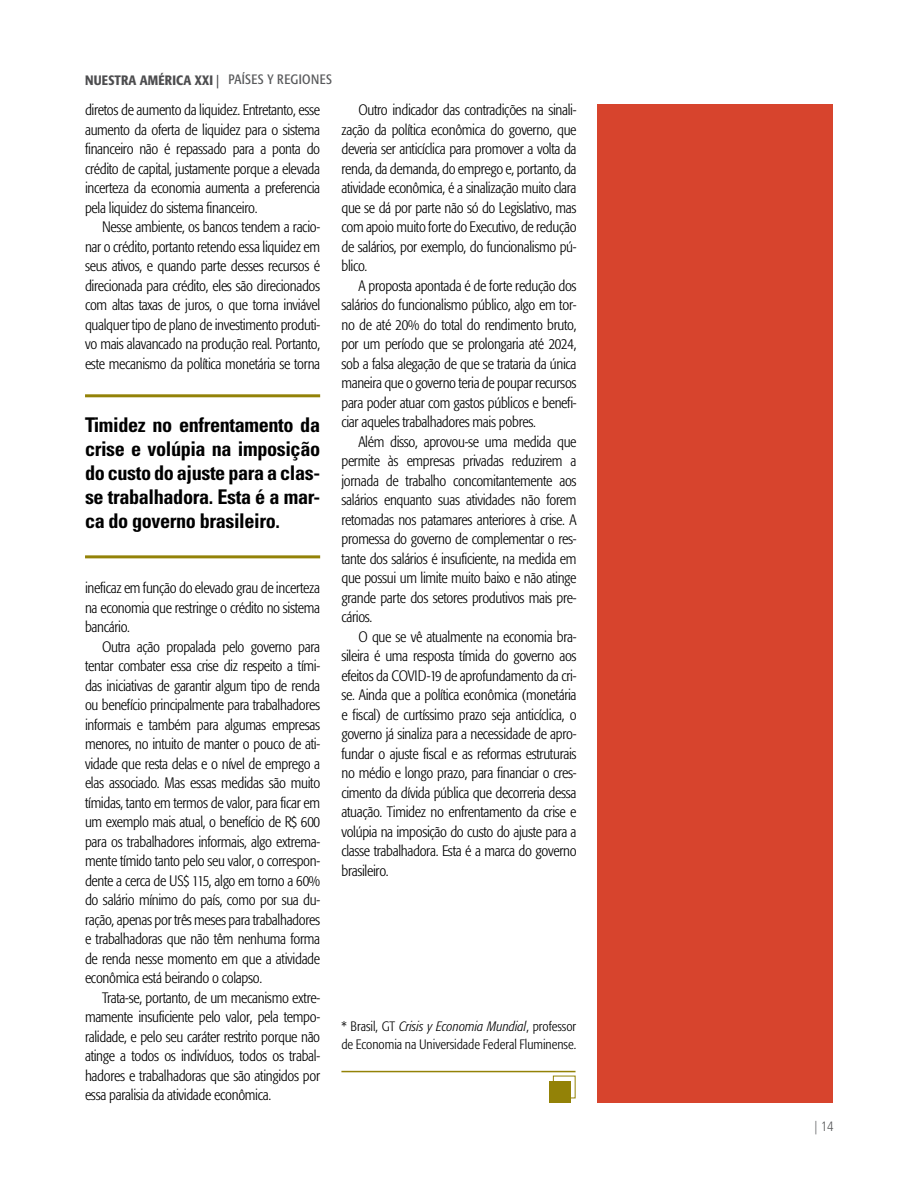
<style>
.page{position:relative;width:918px;height:1188px;background:#fff}
.page>*{position:absolute;margin:0;border:0;box-sizing:border-box;transform-origin:0 0}
.t1{font:700 condensed 20.25px/24px "Univers LT Std";letter-spacing:-.02em;color:#000;text-align:justify}
.t2{font:300 condensed 15px/19.5px "Formata";letter-spacing:-.02em;color:#000;text-align:justify}
.t3{font:300 condensed 13.5px/18px "Formata";color:#000}
.t4{font:500 condensed 13.5px "Formata";letter-spacing:.02em;color:#4d4d4f}
.t5{font:condensed 13.5px "Formata";letter-spacing:.03em;color:#58595b}
.t6{font:300 condensed 13.5px "Frutiger LT Std";color:#58595b}
.s1{font-weight:400}
.s2{font-style:italic}
</style>
<div class="page">
<hr style="left:85px;top:394px;width:235px;height:3px;background:#938207">
<hr style="left:85px;top:555px;width:235px;height:3px;background:#938207">
<div style="left:549px;top:1081px;width:22px;height:22px;background:#938207"></div>
<hr style="left:341px;top:1071px;width:235px;height:1px;background:#938207">
<div style="left:598px;top:105px;width:235px;height:998px;background:#d7442d"></div>
<p class="t5" style="left:229px;top:72px;width:105px">PAÍSES Y REGIONES</p>
<p class="t4" style="left:85px;top:72px;width:136px">NUESTRA AMÉRICA XXI <span class="s1">|</span></p>
<p class="t2" style="left:85px;top:101px;width:237px">diretos de aumento da liquidez. Entretanto, esse aumento da oferta de liquidez para o sistema financeiro não é repassado para a ponta do crédito de capital, justamente porque a elevada incerteza da economia aumenta a preferencia pela liquidez do sistema financeiro.</p>
<p class="t2" style="left:85px;top:218px;width:237px;text-indent:17px">Nesse ambiente, os bancos tendem a racio&shy;nar o crédito, portanto retendo essa liquidez em seus ativos, e quando parte desses recursos é direcionada para crédito, eles são direcionados com altas taxas de juros, o que torna inviável qualquer tipo de plano de investimento produti&shy;vo mais alavancado na produção real. Portanto, este mecanismo da política monetária se torna</p>
<h1 class="t1" style="left:85px;top:412px;width:237px">Timidez no enfrentamento da crise e volúpia na imposição do custo do ajuste para a clas&shy;se trabalhadora. Esta é a mar&shy;ca do governo brasileiro.</h1>
<p class="t2" style="left:85px;top:578px;width:237px">ineficaz em função do elevado grau de incerteza na economia que restringe o crédito no sistema bancário.</p>
<p class="t2" style="left:85px;top:637px;width:237px;text-indent:17px">Outra ação propalada pelo governo para tentar combater essa crise diz respeito a tími&shy;das iniciativas de garantir algum tipo de renda ou benefício principalmente para trabalhadores informais e também para algumas empresas menores, no intuito de manter o pouco de ati&shy;vidade que resta delas e o nível de emprego a elas associado. Mas essas medidas são muito tímidas, tanto em termos de valor, para ficar em um exemplo mais atual, o benefício de R$ 600 para os trabalhadores informais, algo extrema&shy;mente tímido tanto pelo seu valor, o correspon&shy;dente a cerca de US$ 115, algo em torno a 60% do salário mínimo do país, como por sua du&shy;ração, apenas por três meses para trabalhadores e trabalhadoras que não têm nenhuma forma de renda nesse momento em que a atividade econômica está beirando o colapso.</p>
<p class="t2" style="left:85px;top:988px;width:237px;text-indent:17px">Trata-se, portanto, de um mecanismo extre&shy;mamente insuficiente pelo valor, pela tempo&shy;ralidade, e pelo seu caráter restrito porque não atinge a todos os indivíduos, todos os trabal&shy;hadores e trabalhadoras que são atingidos por essa paralisia da atividade econômica.</p>
<p class="t2" style="left:341px;top:100px;width:237px;text-indent:17px">Outro indicador das contradições na sinali&shy;zação da política econômica do governo, que deveria ser anticíclica para promover a volta da renda, da demanda, do emprego e, portanto, da atividade econômica, é a sinalização muito clara que se dá por parte não só do Legislativo, mas com apoio muito forte do Executivo, de redução de salários, por exemplo, do funcionalismo pú&shy;blico.</p>
<p class="t2" style="left:341px;top:276px;width:237px;text-indent:17px">A proposta apontada é de forte redução dos salários do funcionalismo público, algo em tor&shy;no de até 20% do total do rendimento bruto, por um período que se prolongaria até 2024, sob a falsa alegação de que se trataria da única maneira que o governo teria de poupar recursos para poder atuar com gastos públicos e benefi&shy;ciar aqueles trabalhadores mais pobres.</p>
<p class="t2" style="left:341px;top:432px;width:237px;text-indent:17px">Além disso, aprovou-se uma medida que permite às empresas privadas reduzirem a jornada de trabalho concomitantemente aos salários enquanto suas atividades não forem retomadas nos patamares anteriores à crise. A promessa do governo de complementar o res&shy;tante dos salários é insuficiente, na medida em que possui um limite muito baixo e não atinge grande parte dos setores produtivos mais pre&shy;cários.</p>
<p class="t2" style="left:341px;top:627px;width:237px;text-indent:17px">O que se vê atualmente na economia bra&shy;sileira é uma resposta tímida do governo aos efeitos da COVID-19 de aprofundamento da cri&shy;se. Ainda que a política econômica (monetária e fiscal) de curtíssimo prazo seja anticíclica, o governo já sinaliza para a necessidade de apro&shy;fundar o ajuste fiscal e as reformas estruturais no médio e longo prazo, para financiar o cres&shy;cimento da dívida pública que decorreria dessa atuação. Timidez no enfrentamento da crise e volúpia na imposição do custo do ajuste para a classe trabalhadora. Esta é a marca do governo brasileiro.</p>
<p class="t3" style="left:341px;top:1018px;width:236px">* Brasil, GT <span class="s2">Crisis y Economia Mundial</span>, professor de Economia na Universidade Federal Fluminense.</p>
<p class="t6" style="left:815px;top:1118px;width:21px">| 14</p>
</div>
